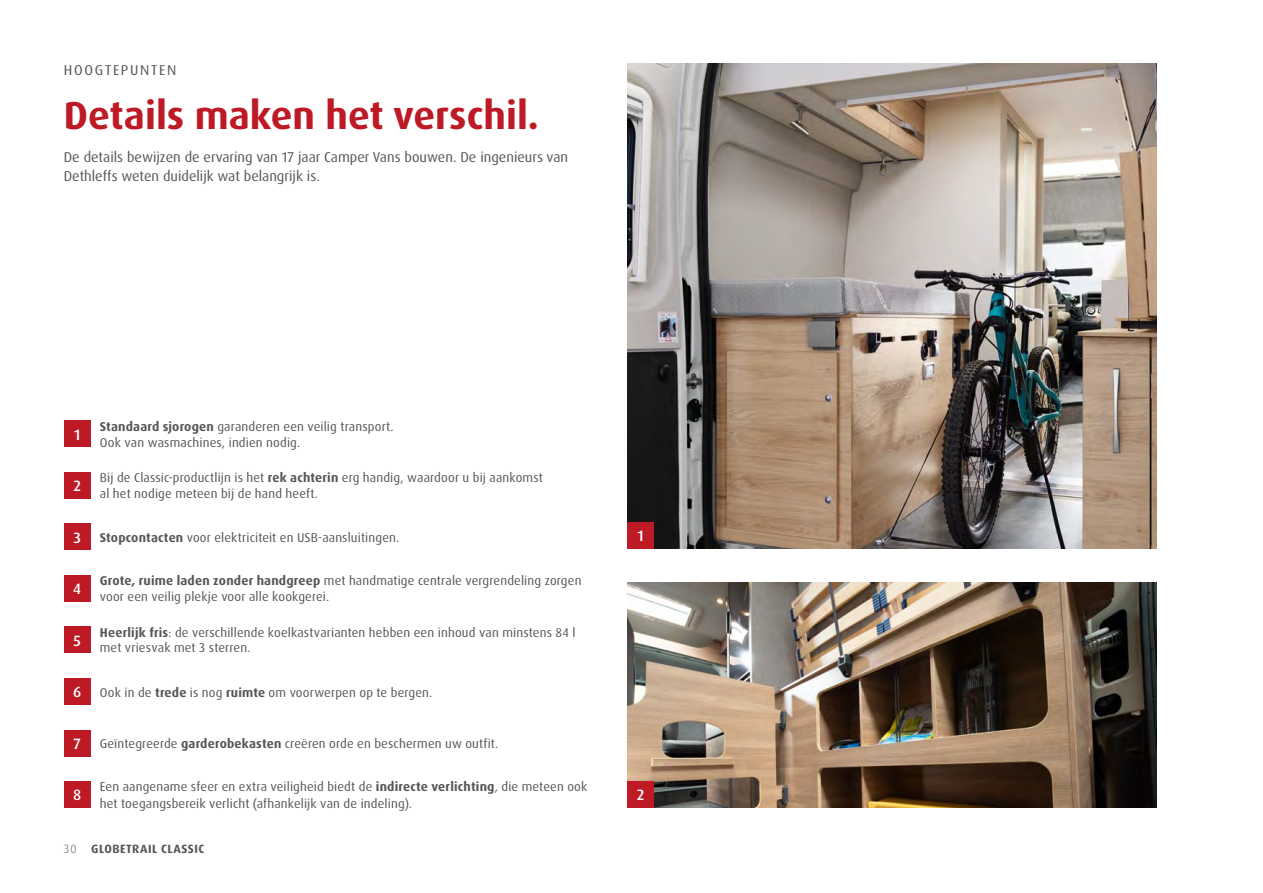
<style>
.page{position:relative;width:1263px;height:893px;background:#fff}
.page>*{position:absolute;margin:0;border:0;box-sizing:border-box;transform-origin:0 0}
.t1{font:700 39px "Dax Pro";color:#bd1a26}
.t2{font:500 15px "Dax Pro";color:#fff}
.t3{font:14.25px/19.5px "Dax Pro";color:#565656}
.t4{font:14.25px "Dax Pro";letter-spacing:.12em;color:#565656}
.t5{font:12.75px/16.5px "Dax Pro";letter-spacing:.01em;color:#565656}
.t6{font:700 12px "Dax Pro";letter-spacing:.04em;color:#565656}
.s1{font-weight:700}
.s2{font-weight:300}
</style>
<div class="page">
<img style="left:627px;top:583px;width:530px;height:225px">
<img style="left:627px;top:64px;width:530px;height:485px">
<div style="left:627px;top:781px;width:27px;height:27px;background:#bd1a26"></div>
<div style="left:627px;top:522px;width:27px;height:27px;background:#bd1a26"></div>
<div style="left:64px;top:421px;width:27px;height:26px;background:#bd1a26"></div>
<div style="left:64px;top:472px;width:27px;height:27px;background:#bd1a26"></div>
<div style="left:64px;top:678px;width:27px;height:27px;background:#bd1a26"></div>
<div style="left:64px;top:730px;width:27px;height:26px;background:#bd1a26"></div>
<div style="left:64px;top:781px;width:27px;height:27px;background:#bd1a26"></div>
<div style="left:64px;top:523px;width:27px;height:27px;background:#bd1a26"></div>
<div style="left:64px;top:626px;width:27px;height:27px;background:#bd1a26"></div>
<div style="left:64px;top:575px;width:27px;height:27px;background:#bd1a26"></div>
<p class="t4" style="left:64px;top:61px;width:114px">HOOGTEPUNTEN</p>
<h1 class="t1" style="left:64px;top:90px;width:477px">Details maken het verschil.</h1>
<p class="t3" style="left:64px;top:147px;width:506px">De details bewijzen de ervaring van 17 jaar Camper Vans bouwen. De ingenieurs van<br>Dethleffs weten duidelijk wat belangrijk is.</p>
<p class="t2" style="left:74px;top:425px;width:8px">1</p>
<p class="t2" style="left:73px;top:476px;width:9px">2</p>
<p class="t2" style="left:73px;top:528px;width:9px">3</p>
<p class="t2" style="left:73px;top:579px;width:9px">4</p>
<p class="t2" style="left:73px;top:631px;width:9px">5</p>
<p class="t2" style="left:73px;top:682px;width:10px">6</p>
<p class="t2" style="left:74px;top:734px;width:9px">7</p>
<p class="t2" style="left:73px;top:785px;width:10px">8</p>
<p class="t5" style="left:100px;top:418px;width:294px"><span class="s1">Standaard sjorogen</span> garanderen een veilig transport.<br>Ook van wasmachines, indien nodig.</p>
<p class="t5" style="left:100px;top:469px;width:445px">Bij de Classic-productlijn is het <span class="s1">rek achterin</span> erg handig, waardoor u bij aankomst al het nodige meteen bij de hand heeft.</p>
<p class="t5" style="left:100px;top:529px;width:299px"><span class="s1">Stopcontacten</span> voor elektriciteit en USB-aansluitingen.</p>
<p class="t5" style="left:100px;top:572px;width:483px"><span class="s1">Grote, ruime laden zonder handgreep</span> met handmatige centrale vergrendeling zorgen voor een veilig plekje voor alle kookgerei.</p>
<p class="t5" style="left:100px;top:624px;width:477px;line-height:15.3px"><span class="s1">Heerlijk fris</span>: de verschillende koelkastvarianten hebben een inhoud van minstens 84 l met vriesvak met 3 sterren.</p>
<p class="t5" style="left:100px;top:685px;width:332px">Ook in de <span class="s1">trede</span> is nog <span class="s1">ruimte</span> om voorwerpen op te bergen.</p>
<p class="t5" style="left:100px;top:735px;width:398px">Geïntegreerde <span class="s1">garderobekasten</span> creëren orde en beschermen uw outfit.</p>
<p class="t5" style="left:100px;top:779px;width:489px">Een aangename sfeer en extra veiligheid biedt de <span class="s1">indirecte verlichting</span>, die meteen ook het toegangsbereik verlicht (afhankelijk van de indeling).</p>
<p class="t6" style="left:64px;top:841px;width:142px"><span class="s2">30</span> GLOBETRAIL CLASSIC</p>
<p class="t2" style="left:637px;top:526px;width:8px">1</p>
<p class="t2" style="left:637px;top:785px;width:9px">2</p>
</div>
